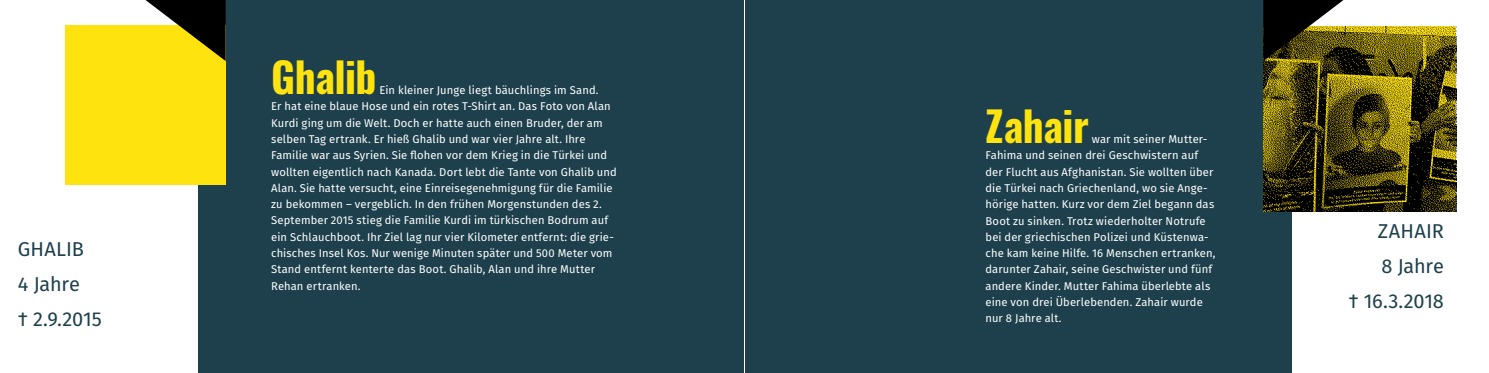
<style>
.page{position:relative;width:1489px;height:373px;background:#fff}
.page>*{position:absolute;margin:0;border:0;box-sizing:border-box;transform-origin:0 0}
.t1{font:700 41.25px "Oswald";letter-spacing:-.01em;color:#ffe30f}
.t2{font:20px/35px "Fira Sans";letter-spacing:-.005em;color:#1d404c;text-align:right}
.t3{font:11.25px/16.2px "Fira Sans";letter-spacing:.01em;color:#fff}
</style>
<div class="page">
<div style="left:198px;top:0;width:1093px;height:372px;background:#1d404c"></div>
<img style="left:1263px;top:27px;width:192px;height:184px">
<div style="left:65px;top:25px;width:161px;height:159px;background:#ffe30f"></div>
<svg style="left:145px;top:0;width:81px;height:61px"></svg>
<svg style="left:1263px;top:0;width:80px;height:61px;background:#3d3918"></svg>
<hr style="left:744px;top:0;width:1px;height:372px;background:#fff">
<h2 class="t2" style="left:18px;top:230px;width:86px;text-align:left">GHALIB<br>4 Jahre<br>† 2.9.2015</h2>
<h1 class="t1" style="left:271px;top:40px;width:107px">Ghalib</h1>
<p class="t3" style="left:271px;top:82px;width:347px;text-indent:108px">Ein kleiner Junge liegt bäuchlings im Sand.<br>Er hat eine blaue Hose und ein rotes T-Shirt an. Das Foto von Alan Kurdi ging um die Welt. Doch er hatte auch einen Bruder, der am selben Tag ertrank. Er hieß Ghalib und war vier Jahre alt. Ihre Familie war aus Syrien. Sie flohen vor dem Krieg in die Türkei und wollten eigentlich nach Kanada. Dort lebt die Tante von Ghalib und Alan. Sie hatte versucht, eine Einreisegenehmigung für die Familie zu bekommen – vergeblich. In den frühen Morgenstunden des 2.<br>September 2015 stieg die Familie Kurdi im türkischen Bodrum auf ein Schlauchboot. Ihr Ziel lag nur vier Kilometer entfernt: die grie&shy;chisches Insel Kos. Nur wenige Minuten später und 500 Meter vom Stand entfernt kenterte das Boot. Ghalib, Alan und ihre Mutter Rehan ertranken.</p>
<h1 class="t1" style="left:985px;top:89px;width:105px">Zahair</h1>
<p class="t3" style="left:985px;top:130px;width:231px;text-indent:106px">war mit seiner Mutter-Fahima und seinen drei Geschwistern auf der Flucht aus Afghanistan. Sie wollten über die Türkei nach Griechenland, wo sie Ange&shy;hörige hatten. Kurz vor dem Ziel begann das Boot zu sinken. Trotz wiederholter Notrufe bei der griechischen Polizei und Küstenwa&shy;che kam keine Hilfe. 16 Menschen ertranken, darunter Zahair, seine Geschwister und fünf andere Kinder. Mutter Fahima überlebte als eine von drei Überlebenden. Zahair wurde nur 8 Jahre alt.</p>
<h2 class="t2" style="left:1348px;top:212px;width:97px">ZAHAIR<br>8 Jahre<br>† 16.3.2018</h2>
</div>
